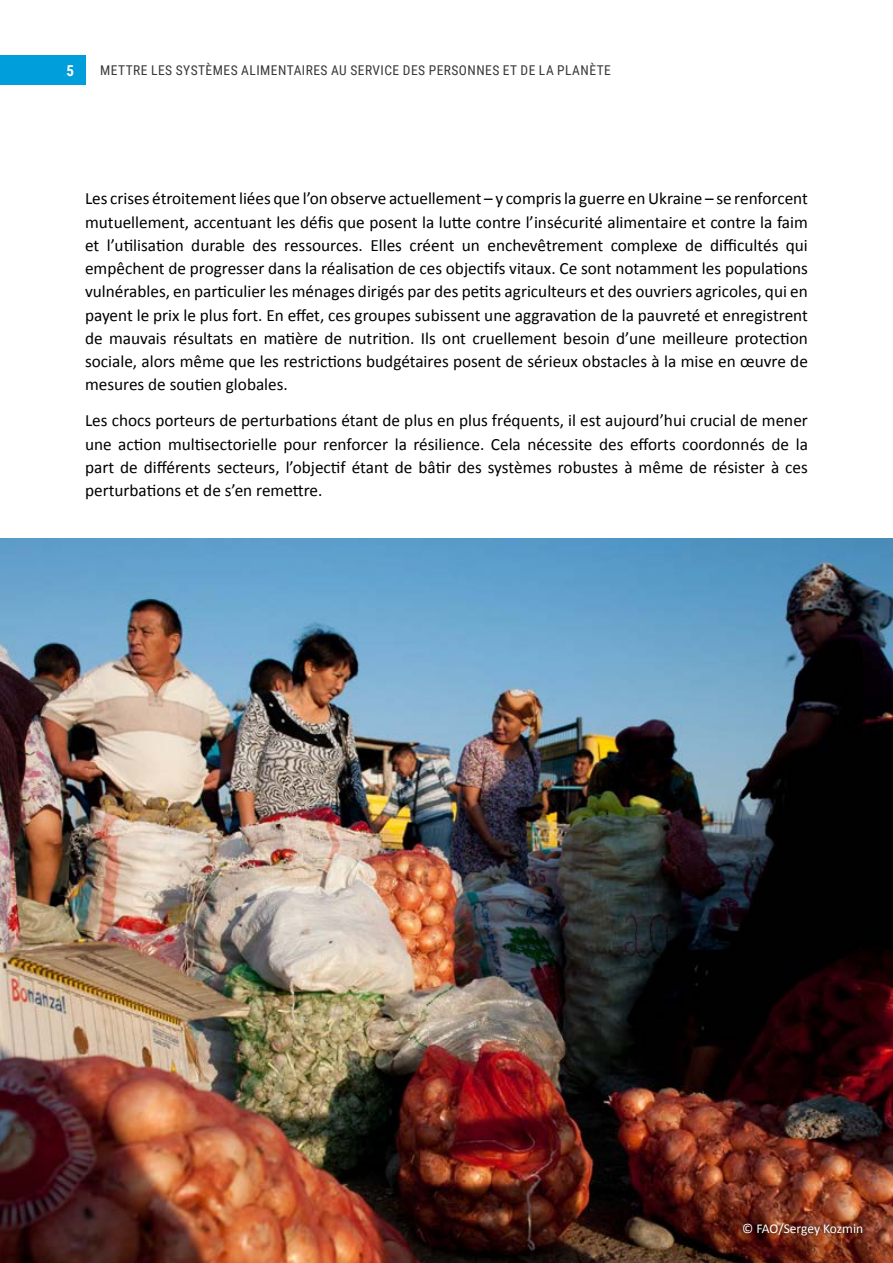
<style>
.page{position:relative;width:893px;height:1263px;background:#fff}
.page>*{position:absolute;margin:0;border:0;box-sizing:border-box;transform-origin:0 0}
.t1{font:17.25px/23.2px "Calibri";color:#000;text-align:justify}
.t2{font:700 15px "Roboto Condensed";color:#fff}
.t3{font:13.5px "Roboto Condensed";letter-spacing:.035em;color:#383739}
.t4{font:13.5px "Calibri";letter-spacing:-.01em;color:#fff}
</style>
<div class="page">
<div style="left:0;top:55px;width:85px;height:30px;background:#009edb"></div>
<img style="left:0;top:539px;width:893px;height:724px">
<div style="left:738px;top:1219px;width:128px;height:20px;background:#000;opacity:.75"></div>
<p class="t2" style="left:66px;top:60px;width:9px">5</p>
<p class="t3" style="left:100px;top:61px;width:512px">METTRE LES SYSTÈMES ALIMENTAIRES AU SERVICE DES PERSONNES ET DE LA PLANÈTE</p>
<p class="t1" style="left:85px;top:186px;width:724px">Les crises étroitement liées que l’on observe actuellement – y compris la guerre en Ukraine – se renforcent mutuellement, accentuant les défis que posent la lutte contre l’insécurité alimentaire et contre la faim et l’utilisation durable des ressources. Elles créent un enchevêtrement complexe de difficultés qui empêchent de progresser dans la réalisation de ces objectifs vitaux. Ce sont notamment les populations vulnérables, en particulier les ménages dirigés par des petits agriculteurs et des ouvriers agricoles, qui en payent le prix le plus fort. En effet, ces groupes subissent une aggravation de la pauvreté et enregistrent de mauvais résultats en matière de nutrition. Ils ont cruellement besoin d’une meilleure protection sociale, alors même que les restrictions budgétaires posent de sérieux obstacles à la mise en œuvre de mesures de soutien globales.</p>
<p class="t1" style="left:85px;top:408px;width:724px">Les chocs porteurs de perturbations étant de plus en plus fréquents, il est aujourd’hui crucial de mener une action multisectorielle pour renforcer la résilience. Cela nécessite des efforts coordonnés de la part de différents secteurs, l’objectif étant de bâtir des systèmes robustes à même de résister à ces perturbations et de s’en remettre.</p>
<p class="t4" style="left:742px;top:1220px;width:123px">© FAO/Sergey Kozmin</p>
</div>
